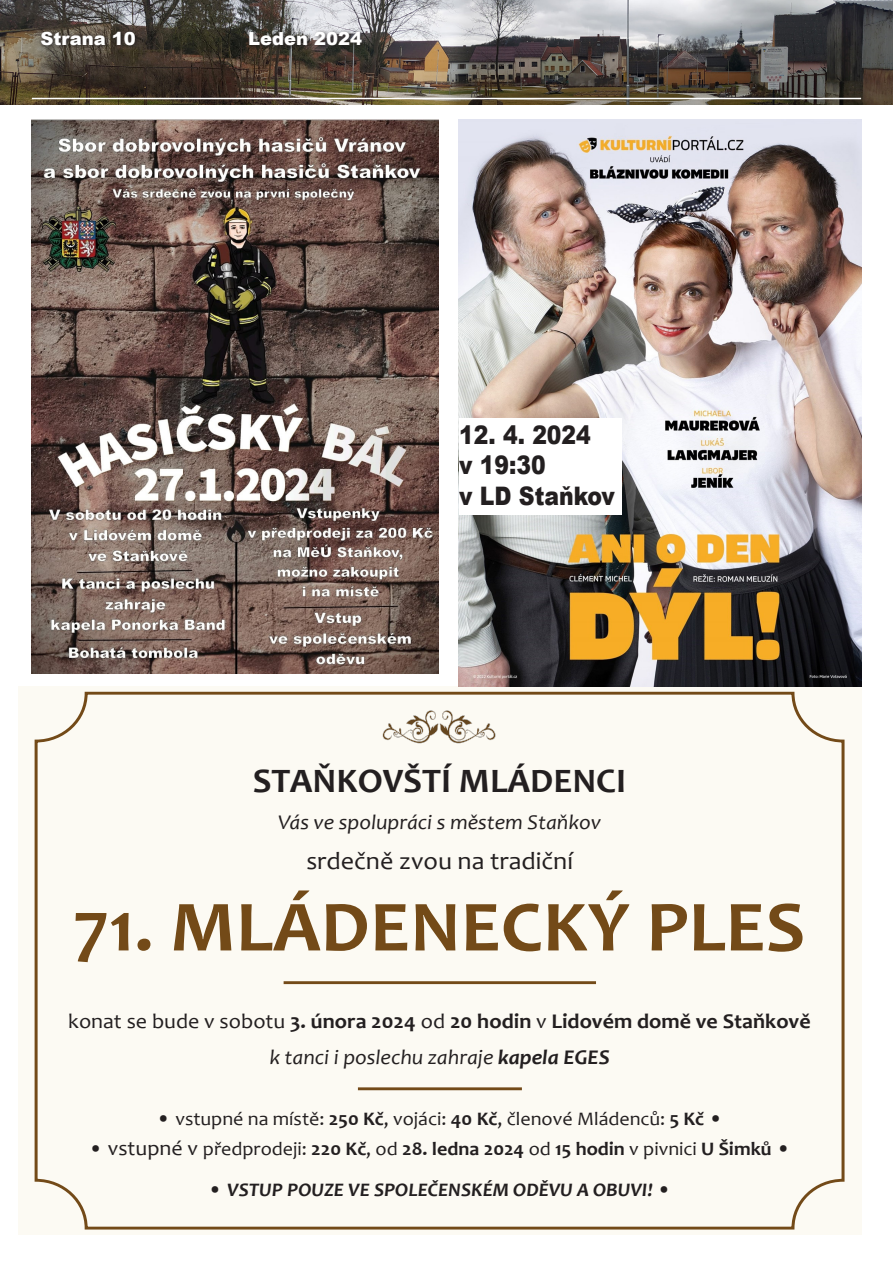
<style>
.page{position:relative;width:893px;height:1263px;background:#fff}
.page>*{position:absolute;margin:0;border:0;box-sizing:border-box;transform-origin:0 0}
.t1{font:700 72.6px "Candara";color:#734a18;scale:1.05 1}
.t2{font:700 34.5px "Candara";color:#231f20;scale:1.05 1}
.t3{font:900 25.5px "Arial";color:#231f20;scale:.86 1}
.t4{font:24.9px "Candara";color:#231f20;scale:1.05 1}
.t5{font:700 21px/36.3px "Candara";color:#231f20;text-align:center;scale:1.05 1}
.t6{font:italic 21px "Candara";color:#231f20;scale:1.05 1}
.t7{font:700 19.2px "Candara";color:#231f20;scale:1.05 1}
.t8{font:19.2px "Candara";color:#231f20;scale:1.05 1}
.t9{font:italic 700 19.2px "Candara";color:#231f20;scale:1.05 1}
.t10{font:900 18px "Arial";color:#fff}
.s1{font-weight:400}
.s2{font-weight:400;font-style:italic}
.s3{font-style:italic}
.s4{font-size:21px}
.s5{font-weight:700}
.s6{font-weight:400;font-size:21px}
.s7{font-weight:400;font-style:normal;font-size:21px}
</style>
<div class="page">
<img style="left:0;top:0;width:893px;height:105px">
<svg style="left:38px;top:29px;width:103px;height:22px;background:#4b433b"></svg>
<svg style="left:246px;top:29px;width:122px;height:22px;background:#52504d"></svg>
<hr style="left:32px;top:98px;width:829px;height:1px;background:#fff">
<div style="left:18px;top:686px;width:843px;height:548px;background:#fcfaf3"></div>
<div style="left:35px;top:692px;width:809px;height:537px;background:#fcfaf3;border:3px solid #734a18;border-radius:49px"></div>
<img style="left:382px;top:710px;width:114px;height:34px">
<hr style="left:284px;top:981px;width:312px;height:3px;background:#734a18">
<hr style="left:358px;top:1087px;width:164px;height:3px;background:#734a18">
<img style="left:32px;top:120px;width:407px;height:553px">
<img style="left:459px;top:119px;width:402px;height:567px">
<div style="left:459px;top:418px;width:162px;height:96px;background:#fff"></div>
<p class="t10" style="left:40px;top:25px;width:97px">Strana 10</p>
<p class="t10" style="left:248px;top:25px;width:116px">Leden 2024</p>
<p class="t3" style="left:459px;top:416px;width:155px">12. 4. 2024</p>
<p class="t3" style="left:459px;top:446px;width:102px">v 19:30</p>
<p class="t3" style="left:459px;top:477px;width:183px">v LD Staňkov</p>
<p class="t2" style="left:253px;top:759px;width:357px">STAŇKOVŠTÍ MLÁDENCI</p>
<p class="t6" style="left:278px;top:809px;width:309px">Vás ve spolupráci s městem Staňkov</p>
<p class="t4" style="left:306px;top:845px;width:255px">srdečně zvou na tradiční</p>
<p class="t1" style="left:74px;top:881px;width:698px">71. MLÁDENECKÝ PLES</p>
<p class="t5" style="left:68px;top:1003px;width:708px"><span class="s1">konat se bude v sobotu</span> 3. února 2024 <span class="s1">od</span> 20 hodin <span class="s1">v</span> Lidovém domě ve Staňkově <span class="s2">k tanci i poslechu zahraje</span> <span class="s3">kapela EGES</span></p>
<p class="t8" style="left:156px;top:1106px;width:542px"><span class="s4">•</span> vstupné na místě: <span class="s5">250 Kč</span>, vojáci: <span class="s5">40 Kč</span>, členové Mládenců: <span class="s5">5 Kč</span> <span class="s4">•</span></p>
<p class="t7" style="left:88px;top:1137px;width:670px"><span class="s6">• vstupné v</span> <span class="s1">předprodeji:</span> 220 Kč<span class="s1">, od</span> 28. ledna 2024 <span class="s1">od</span> 15 hodin <span class="s1">v pivnici</span> U Šimků <span class="s6">•</span></p>
<p class="t9" style="left:208px;top:1177px;width:443px"><span class="s7">•</span> VSTUP POUZE VE SPOLEČENSKÉM ODĚVU A OBUVI! <span class="s7">•</span></p>
</div>
